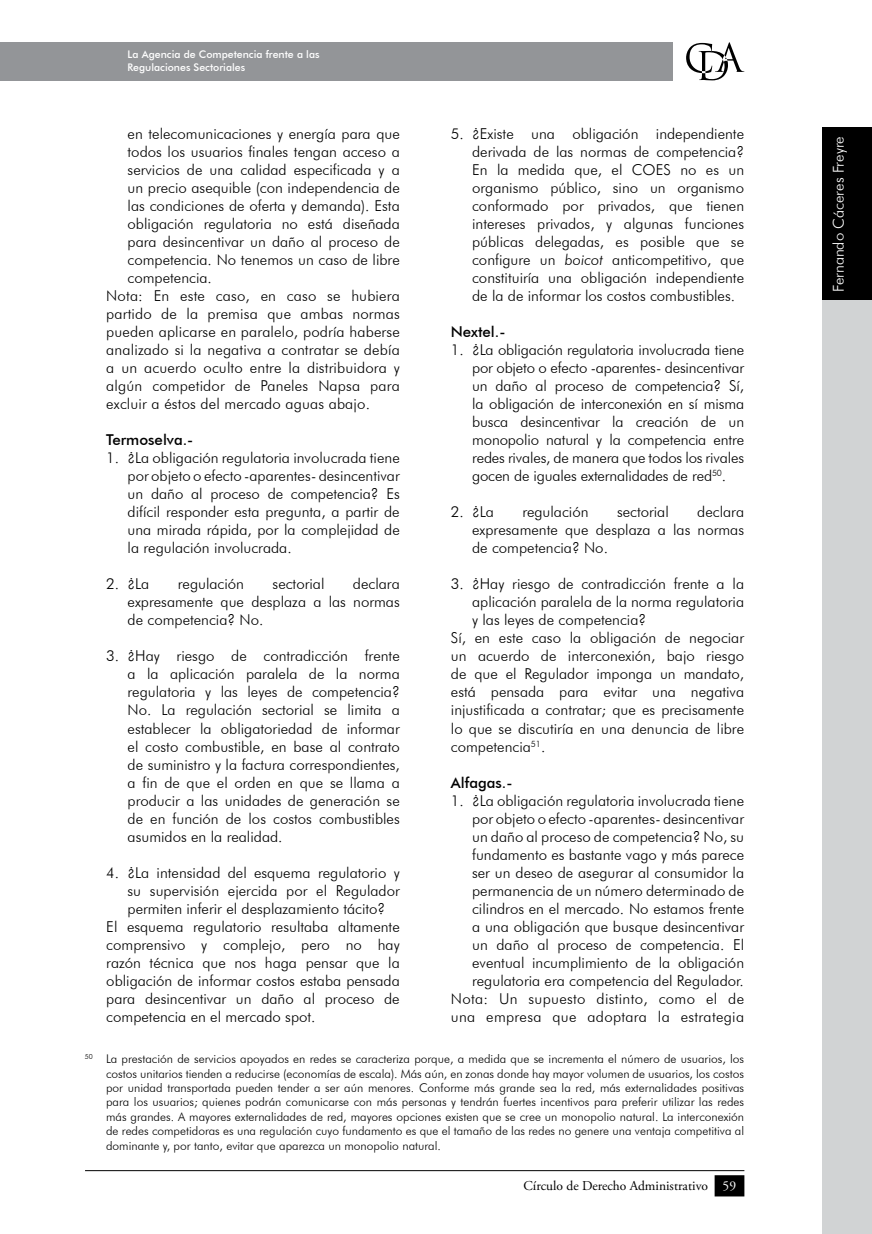
<style>
.page{position:relative;width:872px;height:1234px;background:#fff}
.page>*{position:absolute;margin:0;border:0;box-sizing:border-box;transform-origin:0 0}
.t1{font:300 15px/18px "Futura BT";color:#000;text-align:justify}
.t2{font:500 15px "Futura BT";color:#000}
.t3{font:300 15px "Futura BT";color:#fff}
.t4{font:13.5px "Adobe Garamond Pro";color:#000}
.t5{font:300 12px/14.4px "Futura BT";color:#000;text-align:justify}
.t6{font:500 10.5px/12.6px "Futura BT";color:#fff}
.s1{font-style:italic}
.s2{color:#fff}
</style>
<div class="page">
<div style="left:822px;top:285px;width:50px;height:948px;background:#d1d3d4"></div>
<div style="left:822px;top:128px;width:50px;height:172px;background:#000"></div>
<div style="left:0;top:43px;width:673px;height:38px;background:#939598"></div>
<svg style="left:686px;top:42px;width:58px;height:38px"></svg>
<hr style="left:85px;top:1169px;width:659px;height:1px;background:#000">
<div style="left:715px;top:1175px;width:28px;height:20px;background:#000"></div>
<div style="left:714px;top:1174px;width:30px;height:22px;border:2px solid #000"></div>
<p class="t6" style="left:128px;top:48px;width:193px">La Agencia de Competencia frente a las<br>Regulaciones Sectoriales</p>
<p class="t1" style="left:128px;top:125px;width:274px">en telecomunicaciones y energía para que</p>
<p class="t1" style="left:128px;top:143px;width:274px">todos los usuarios finales tengan acceso a</p>
<p class="t1" style="left:128px;top:161px;width:274px">servicios de una calidad especificada y a</p>
<p class="t1" style="left:128px;top:179px;width:274px">un precio asequible (con independencia de</p>
<p class="t1" style="left:128px;top:197px;width:274px">las condiciones de oferta y demanda). Esta</p>
<p class="t1" style="left:128px;top:215px;width:274px">obligación regulatoria no está diseñada</p>
<p class="t1" style="left:128px;top:233px;width:274px">para desincentivar un daño al proceso de</p>
<p class="t1" style="left:128px;top:251px;width:274px">competencia. No tenemos un caso de libre</p>
<p class="t1" style="left:128px;top:269px;width:86px">competencia.</p>
<p class="t1" style="left:106px;top:287px;width:295px">Nota: E n este caso, en caso se hubiera</p>
<p class="t1" style="left:106px;top:305px;width:295px">partido de la premisa que ambas normas</p>
<p class="t1" style="left:106px;top:323px;width:295px">pueden aplicarse en paralelo, podría haberse</p>
<p class="t1" style="left:106px;top:341px;width:295px">analizado si la negativa a contratar se debía</p>
<p class="t1" style="left:106px;top:359px;width:295px">a un acuerdo oculto entre la distribuidora y</p>
<p class="t1" style="left:106px;top:377px;width:295px">algún competidor de Paneles Napsa para</p>
<p class="t1" style="left:106px;top:395px;width:265px">excluir a éstos del mercado aguas abajo.</p>
<p class="t2" style="left:106px;top:431px;width:89px">Termoselva.-</p>
<p class="t1" style="left:128px;top:449px;width:274px;text-indent:-21px">1. ¿La obligación regulatoria involucrada tiene por objeto o efecto -aparentes- desincentivar un daño al proceso de competencia? Es difícil responder esta pregunta, a partir de una mirada rápida, por la complejidad de la regulación involucrada.</p>
<p class="t1" style="left:106px;top:575px;width:45px">2. ¿La</p>
<p class="t1" style="left:178px;top:575px;width:68px">regulación</p>
<p class="t1" style="left:273px;top:575px;width:53px">sectorial</p>
<p class="t1" style="left:472px;top:125px;width:273px;text-indent:-21px">5. ¿Existe una obligación independiente derivada de las normas de competencia?<br>En la medida que, el COES no es un organismo público, sino un organismo conformado por privados, que tienen intereses privados, y algunas funciones públicas delegadas, es posible que se configure un <span class="s1">boicot</span> anticompetitivo, que constituiría una obligación independiente de la de informar los costos combustibles.</p>
<p class="t2" style="left:451px;top:323px;width:56px">Nextel.-</p>
<p class="t1" style="left:472px;top:341px;width:273px;text-indent:-21px">1. ¿La obligación regulatoria involucrada tiene por objeto o efecto -aparentes- desincentivar un daño al proceso de competencia? Sí, la obligación de interconexión en sí misma busca desincentivar la creación de un monopolio natural y la competencia entre redes rivales, de manera que todos los rivales gocen de iguales externalidades de red<sup>50</sup>.</p>
<p class="t1" style="left:451px;top:503px;width:45px">2. ¿La</p>
<p class="t1" style="left:522px;top:503px;width:68px">regulación</p>
<p class="t1" style="left:617px;top:503px;width:53px">sectorial</p>
<p class="t1" style="left:472px;top:503px;width:273px;text-indent:225px">declara expresamente que desplaza a las normas de competencia? No.</p>
<p class="t1" style="left:451px;top:575px;width:295px">3. ¿Hay riesgo de contradicción frente a la</p>
<p class="t1" style="left:472px;top:593px;width:273px">aplicación paralela de la norma regulatoria</p>
<p class="t1" style="left:472px;top:611px;width:176px">y las leyes de competencia?</p>
<p class="t1" style="left:451px;top:629px;width:295px">Sí, en este caso la obligación de negociar</p>
<p class="t1" style="left:451px;top:647px;width:295px">un acuerdo de interconexión, bajo riesgo</p>
<p class="t1" style="left:451px;top:665px;width:295px">de que el Regulador imponga un mandato,</p>
<p class="t1" style="left:451px;top:683px;width:295px">está pensada para evitar una negativa</p>
<p class="t1" style="left:451px;top:701px;width:295px">injustificada a contratar; que es precisamente</p>
<p class="t1" style="left:451px;top:719px;width:295px">lo que se discutiría en una denuncia de libre</p>
<p class="t1" style="left:451px;top:737px;width:96px">competencia<sup>51</sup>.</p>
<p class="t2" style="left:451px;top:773px;width:63px">Alfagas.-</p>
<p class="t1" style="left:451px;top:791px;width:295px;text-align:right">1. ¿La obligación regulatoria involucrada tiene por objeto o efecto -aparentes- desincentivar<br>un daño al proceso de competencia? No, su fundamento es bastante vago y más parece ser un deseo de asegurar al consumidor la permanencia de un número determinado de cilindros en el mercado. No estamos frente<br>a una obligación que busque desincentivar<br>un daño al proceso de competencia. E l eventual incumplimiento de la obligación regulatoria era competencia del Regulador.<br>Nota: Un supuesto distinto, como el de una empresa que adoptara la estrategia</p>
<p class="t5" style="left:106px;top:1051px;width:639px;text-indent:-21px"><sup>50</sup> La prestación de servicios apoyados en redes se caracteriza porque, a medida que se incrementa el número de usuarios, los costos unitarios tienden a reducirse (economías de escala). Más aún, en zonas donde hay mayor volumen de usuarios, los costos por unidad transportada pueden tender a ser aún menores. Conforme más grande sea la red, más externalidades positivas para los usuarios; quienes podrán comunicarse con más personas y tendrán fuertes incentivos para preferir utilizar las redes más grandes. A mayores externalidades de red, mayores opciones existen que se cree un monopolio natural. La interconexión de redes competidoras es una regulación cuyo fundamento es que el tamaño de las redes no genere una ventaja competitiva al dominante y, por tanto, evitar que aparezca un monopolio natural.</p>
<p class="t1" style="left:128px;top:575px;width:274px;text-indent:225px">declara expresamente que desplaza a las normas de competencia? No.</p>
<p class="t1" style="left:128px;top:647px;width:274px;text-indent:-21px">3. ¿Hay riesgo de contradicción frente a la aplicación paralela de la norma regulatoria y las leyes de competencia?<br>No. La regulación sectorial se limita a establecer la obligatoriedad de informar el costo combustible, en base al contrato de suministro y la factura correspondientes, a fin de que el orden en que se llama a producir a las unidades de generación se de en función de los costos combustibles asumidos en la realidad.</p>
<p class="t1" style="left:106px;top:863px;width:295px">4. ¿La intensidad del esquema regulatorio y</p>
<p class="t1" style="left:128px;top:881px;width:274px">su supervisión ejercida por el Regulador</p>
<p class="t1" style="left:128px;top:899px;width:259px">permiten inferir el desplazamiento tácito?</p>
<p class="t1" style="left:85px;top:917px;width:316px">E l esquema regulatorio resultaba altamente</p>
<p class="t1" style="left:106px;top:935px;width:295px">comprensivo y complejo, pero no hay</p>
<p class="t1" style="left:106px;top:953px;width:295px">razón técnica que nos haga pensar que la</p>
<p class="t1" style="left:106px;top:971px;width:295px">obligación de informar costos estaba pensada</p>
<p class="t1" style="left:106px;top:989px;width:295px">para desincentivar un daño al proceso de</p>
<p class="t1" style="left:106px;top:1007px;width:211px">competencia en el mercado spot.</p>
<p class="t4" style="left:523px;top:1176px;width:214px">Círculo de Derecho Administrativo <span class="s2">59</span></p>
<p class="t3" style="left:829px;top:292px;width:158px;rotate:-90deg">Fernando Cáceres Freyre</p>
</div>
